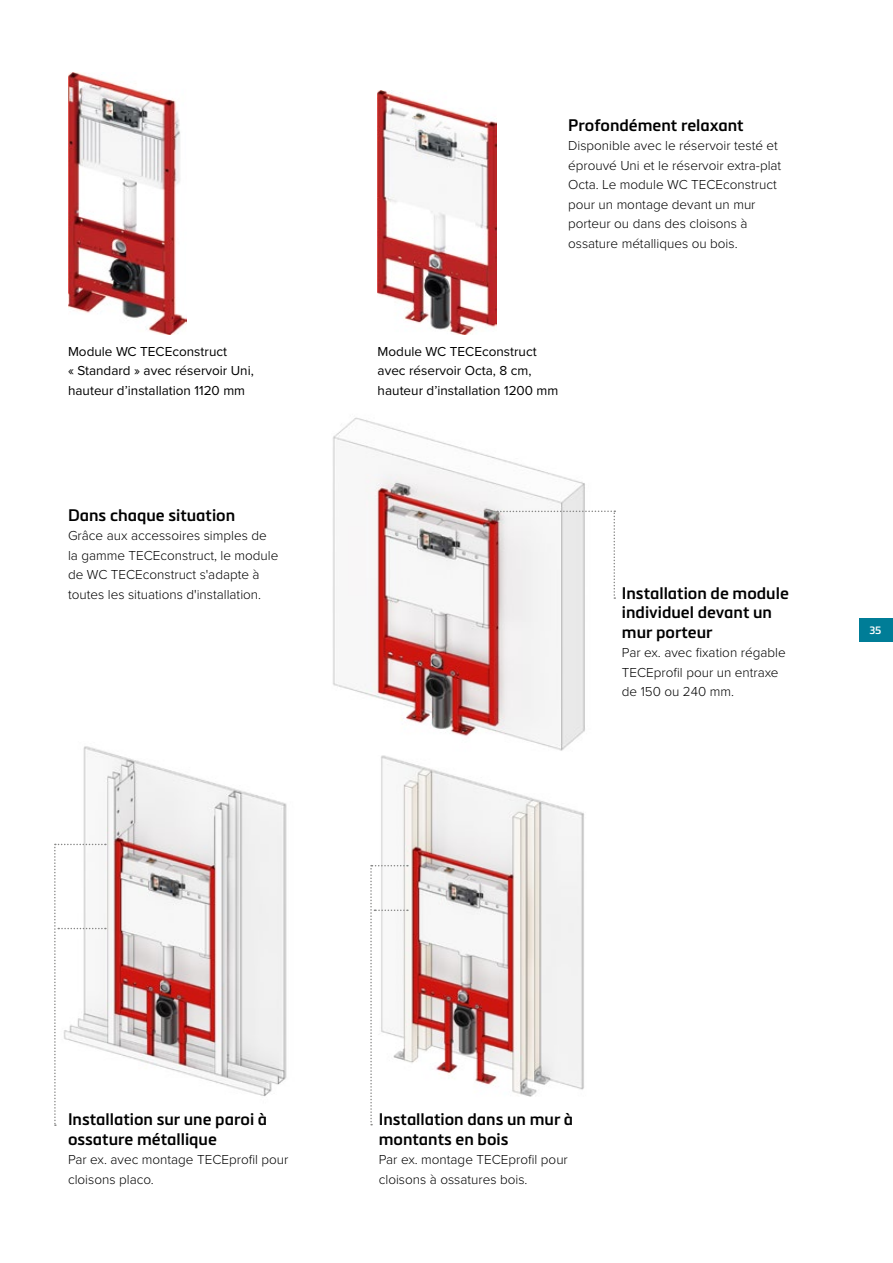
<style>
.page{position:relative;width:893px;height:1263px;background:#fff}
.page>*{position:absolute;margin:0;border:0;box-sizing:border-box;transform-origin:0 0}
.t1{font:600 16.5px/19.5px "Metronic Pro";color:#000}
.t2{font:300 13.5px/19.5px "Proxima Nova";color:#000}
.t3{font:13.5px/19.5px "Proxima Nova";color:#000}
.t4{font:600 10.5px "Metronic Pro";color:#fff}
</style>
<div class="page">
<img style="left:381px;top:755px;width:203px;height:342px">
<img style="left:68px;top:72px;width:119px;height:263px">
<img style="left:333px;top:417px;width:252px;height:334px">
<img style="left:54px;top:746px;width:233px;height:351px">
<img style="left:378px;top:91px;width:118px;height:244px">
<svg style="left:54px;top:844px;width:52px;height:282px"></svg>
<svg style="left:370px;top:865px;width:38px;height:260px"></svg>
<svg style="left:497px;top:510px;width:118px;height:89px"></svg>
<div style="left:859px;top:618px;width:34px;height:24px;background:#007d97"></div>
<p class="t1" style="left:568px;top:115px;width:177px">Profondément relaxant</p>
<p class="t2" style="left:568px;top:135px;width:215px">Disponible avec le réservoir testé et éprouvé Uni et le réservoir extra-plat Octa. Le module WC TECEconstruct pour un montage devant un mur porteur ou dans des cloisons à ossature métalliques ou bois.</p>
<p class="t3" style="left:68px;top:341px;width:187px">Module WC TECEconstruct<br>« Standard » avec réservoir Uni, hauteur d’installation 1120 mm</p>
<p class="t3" style="left:378px;top:341px;width:182px">Module WC TECEconstruct avec réservoir Octa, 8 cm, hauteur d’installation 1200 mm</p>
<p class="t1" style="left:68px;top:505px;width:169px">Dans chaque situation</p>
<p class="t2" style="left:68px;top:525px;width:212px">Grâce aux accessoires simples de la gamme TECEconstruct, le module de WC TECEconstruct s'adapte à toutes les situations d'installation.</p>
<p class="t1" style="left:622px;top:583px;width:168px">Installation de module individuel devant un mur porteur</p>
<p class="t2" style="left:622px;top:642px;width:165px">Par ex. avec fixation régable<br>TECEprofil pour un entraxe de 150 ou 240 mm.</p>
<p class="t4" style="left:869px;top:624px;width:14px">35</p>
<p class="t1" style="left:68px;top:1109px;width:201px">Installation sur une paroi à ossature métallique</p>
<p class="t2" style="left:68px;top:1149px;width:222px">Par ex. avec montage TECEprofil pour cloisons placo.</p>
<p class="t1" style="left:379px;top:1109px;width:196px">Installation dans un mur à montants en bois</p>
<p class="t2" style="left:379px;top:1149px;width:191px">Par ex. montage TECEprofil pour cloisons à ossatures bois.</p>
</div>
